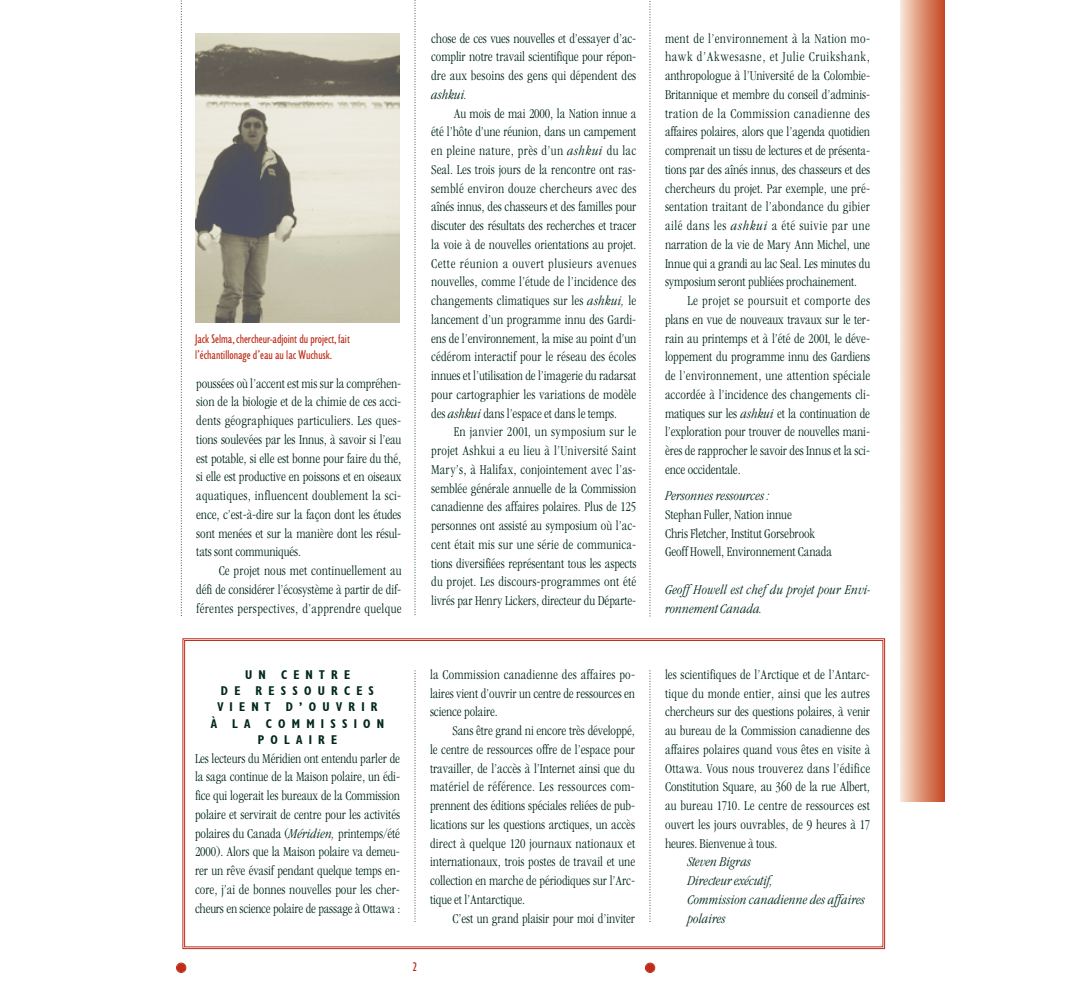
<style>
.page{position:relative;width:1080px;height:999px;background:#fff}
.page>*{position:absolute;margin:0;border:0;box-sizing:border-box;transform-origin:0 0}
.t1{font:13.12px/18.8px "Garamond Lgt Cnd";color:#002818;text-align:justify}
.t2{font:13.12px/18.8px "Garamond Lgt Cnd Itl";color:#002818}
.t3{font:13.12px "Garamond Lgt Cnd";letter-spacing:.025em;color:#002818}
.t4{font:condensed 13.12px/16.2px "Gill Sans";color:#bf2d19}
.t5{font:13.12px "Garamond Lgt Cnd";letter-spacing:.04em;color:#002818}
.t6{font:13.12px/16.2px "Gill Sans Bld Cnd";letter-spacing:.475em;color:#002818;text-align:center}
.t7{font:13.12px "Garamond Lgt Cnd";letter-spacing:.05em;color:#002818}
.t8{font:13.12px "Garamond Lgt Cnd";letter-spacing:.035em;color:#002818}
.t9{font:13.12px "Garamond Lgt Cnd";letter-spacing:.045em;color:#002818}
.s1{font-family:"Garamond Lgt Cnd Itl"}
</style>
<div class="page">
<svg style="left:182px;top:638px;width:703px;height:311px"></svg>
<img style="left:900px;top:0;width:45px;height:801px">
<svg style="left:181px;top:0;width:1px;height:616px"></svg>
<div style="left:177px;top:963px;width:9px;height:9px;background:#bf2d19;border-radius:50%"></div>
<div style="left:176px;top:963px;width:10px;height:10px;border:1px solid #bf2d19;border-radius:50%"></div>
<svg style="left:415px;top:0;width:1px;height:616px"></svg>
<svg style="left:650px;top:1px;width:1px;height:615px"></svg>
<div style="left:646px;top:963px;width:8px;height:9px;background:#bf2d19;border-radius:50%"></div>
<div style="left:645px;top:963px;width:10px;height:10px;border:1px solid #bf2d19;border-radius:50%"></div>
<img style="left:195px;top:34px;width:205px;height:288px">
<svg style="left:650px;top:671px;width:1px;height:251px"></svg>
<svg style="left:415px;top:671px;width:1px;height:251px"></svg>
<p class="t4" style="left:195px;top:331px;width:156px">Jack Selma, chercheur-adjoint du project, fait l’échantillonage d’eau au lac Wuchusk.</p>
<p class="t1" style="left:196px;top:375px;width:207px">poussées où l’accent est mis sur la compréhen&shy;sion de la biologie et de la chimie de ces acci&shy;dents géographiques particuliers. Les ques&shy;tions soulevées par les Innus, à savoir si l’eau est potable, si elle est bonne pour faire du thé, si elle est productive en poissons et en oiseaux aquatiques, influencent doublement la sci&shy;ence, c’est-à-dire sur la façon dont les études sont menées et sur la manière dont les résul&shy;tats sont communiqués.</p>
<p class="t1" style="left:196px;top:562px;width:207px;text-indent:23px">Ce projet nous met continuellement au défi de considérer l’écosystème à partir de dif&shy;férentes perspectives, d’apprendre quelque</p>
<p class="t1" style="left:431px;top:30px;width:207px">chose de ces vues nouvelles et d’essayer d’ac&shy;complir notre travail scientifique pour répon&shy;dre aux besoins des gens qui dépendent des</p>
<p class="t2" style="left:431px;top:88px;width:37px">ashkui.</p>
<p class="t1" style="left:431px;top:105px;width:207px;text-indent:23px">Au mois de mai 2000, la Nation innue a été l’hôte d’une réunion, dans un campement en pleine nature, près d’un <span class="s1">ashkui</span> du lac Seal. Les trois jours de la rencontre ont ras&shy;semblé environ douze chercheurs avec des aînés innus, des chasseurs et des familles pour discuter des résultats des recherches et tracer la voie à de nouvelles orientations au projet.<br>Cette réunion a ouvert plusieurs avenues nouvelles, comme l’étude de l’incidence des changements climatiques sur les <span class="s1">ashkui,</span> le lancement d’un programme innu des Gardi&shy;ens de l’environnement, la mise au point d’un cédérom interactif pour le réseau des écoles innues et l’utilisation de l’imagerie du radarsat pour cartographier les variations de modèle des <span class="s1">ashkui</span> dans l’espace et dans le temps.</p>
<p class="t1" style="left:431px;top:424px;width:207px;text-indent:23px">En janvier 2001, un symposium sur le projet Ashkui a eu lieu à l’Université Saint Mary’s, à Halifax, conjointement avec l’as&shy;semblée générale annuelle de la Commission canadienne des affaires polaires. Plus de 125 personnes ont assisté au symposium où l’ac&shy;cent était mis sur une série de communica&shy;tions diversifiées représentant tous les aspects du projet. Les discours-programmes ont été livrés par Henry Lickers, directeur du Départe-</p>
<p class="t6" style="left:211px;top:667px;width:175px">UN CENTRE<br>DE RESSOURCES<br>VIENT D’OUVRIR<br>À LA COMMISSION<br>POLAIRE</p>
<p class="t1" style="left:195px;top:750px;width:207px">Les lecteurs du Méridien ont entendu parler de la saga continue de la Maison polaire, un édi&shy;fice qui logerait les bureaux de la Commission polaire et servirait de centre pour les activités polaires du Canada (<span class="s1">Méridien,</span> printemps/été 2000). Alors que la Maison polaire va demeu&shy;rer un rêve évasif pendant quelque temps en&shy;core, j’ai de bonnes nouvelles pour les cher&shy;cheurs en science polaire de passage à Ottawa :</p>
<p class="t1" style="left:430px;top:666px;width:207px">la Commission canadienne des affaires po&shy;laires vient d’ouvrir un centre de ressources en science polaire.</p>
<p class="t1" style="left:430px;top:722px;width:207px;text-indent:23px">Sans être grand ni encore très développé, le centre de ressources offre de l’espace pour travailler, de l’accès à l’Internet ainsi que du matériel de référence. Les ressources com&shy;prennent des éditions spéciales reliées de pub&shy;lications sur les questions arctiques, un accès direct à quelque 120 journaux nationaux et internationaux, trois postes de travail et une collection en marche de périodiques sur l’Arc&shy;tique et l’Antarctique.</p>
<p class="t1" style="left:453px;top:910px;width:184px">C’est un grand plaisir pour moi d’inviter</p>
<p class="t4" style="left:413px;top:960px;width:6px">2</p>
<p class="t8" style="left:665px;top:33px;width:206px">ment de l’environnement à la Nation mo-</p>
<p class="t7" style="left:665px;top:52px;width:206px">hawk d’Akwesasne, et Julie Cruikshank,</p>
<p class="t1" style="left:665px;top:67px;width:206px">anthropologue à l’Université de la Colombie-</p>
<p class="t1" style="left:665px;top:86px;width:207px">Britannique et membre du conseil d’adminis-</p>
<p class="t5" style="left:665px;top:108px;width:206px">tration de la Commission canadienne des</p>
<p class="t1" style="left:665px;top:124px;width:207px">affaires polaires, alors que l’agenda quotidien</p>
<p class="t1" style="left:665px;top:142px;width:207px">comprenait un tissu de lectures et de présenta-</p>
<p class="t1" style="left:665px;top:161px;width:207px">tions par des aînés innus, des chasseurs et des</p>
<p class="t1" style="left:665px;top:180px;width:207px">chercheurs du projet. Par exemple, une pré-</p>
<p class="t3" style="left:665px;top:202px;width:206px">sentation traitant de l’abondance du gibier</p>
<p class="t9" style="left:665px;top:221px;width:206px">ailé dans les <span class="s1">ashkui</span> a été suivie par une</p>
<p class="t1" style="left:665px;top:236px;width:206px">narration de la vie de Mary Ann Michel, une</p>
<p class="t1" style="left:665px;top:255px;width:207px">Innue qui a grandi au lac Seal. Les minutes du</p>
<p class="t1" style="left:665px;top:274px;width:194px">symposium seront publiées prochainement.</p>
<p class="t5" style="left:688px;top:296px;width:184px">Le projet se poursuit et comporte des</p>
<p class="t1" style="left:665px;top:311px;width:207px">plans en vue de nouveaux travaux sur le ter-</p>
<p class="t1" style="left:665px;top:330px;width:207px">rain au printemps et à l’été de 2001, le déve-</p>
<p class="t1" style="left:665px;top:349px;width:207px">loppement du programme innu des Gardiens</p>
<p class="t3" style="left:665px;top:371px;width:207px">de l’environnement, une attention spéciale</p>
<p class="t1" style="left:665px;top:386px;width:207px">accordée à l’incidence des changements cli-</p>
<p class="t1" style="left:665px;top:405px;width:207px">matiques sur les <span class="s1">ashkui</span> et la continuation de</p>
<p class="t1" style="left:665px;top:424px;width:207px">l’exploration pour trouver de nouvelles mani-</p>
<p class="t1" style="left:665px;top:442px;width:206px">ères de rapprocher le savoir des Innus et la sci-</p>
<p class="t1" style="left:665px;top:461px;width:77px">ence occidentale.</p>
<p class="t2" style="left:665px;top:489px;width:106px">Personnes ressources :</p>
<p class="t1" style="left:665px;top:506px;width:168px;text-align:left">Stephan Fuller, Nation innue<br>Chris Fletcher, Institut Gorsebrook<br>Geoff Howell, Environnement Canada</p>
<p class="t2" style="left:665px;top:583px;width:207px">Geoff Howell est chef du projet pour Envi&shy;ronnement Canada.</p>
<p class="t1" style="left:665px;top:666px;width:207px">les scientifiques de l’Arctique et de l’Antarc&shy;tique du monde entier, ainsi que les autres chercheurs sur des questions polaires, à venir au bureau de la Commission canadienne des affaires polaires quand vous êtes en visite à Ottawa. Vous nous trouverez dans l’édifice Constitution Square, au 360 de la rue Albert, au bureau 1710. Le centre de ressources est ouvert les jours ouvrables, de 9 heures à 17 heures. Bienvenue à tous.</p>
<p class="t2" style="left:688px;top:855px;width:179px">Steven Bigras<br>Directeur exécutif,<br>Commission canadienne des affaires polaires</p>
</div>
